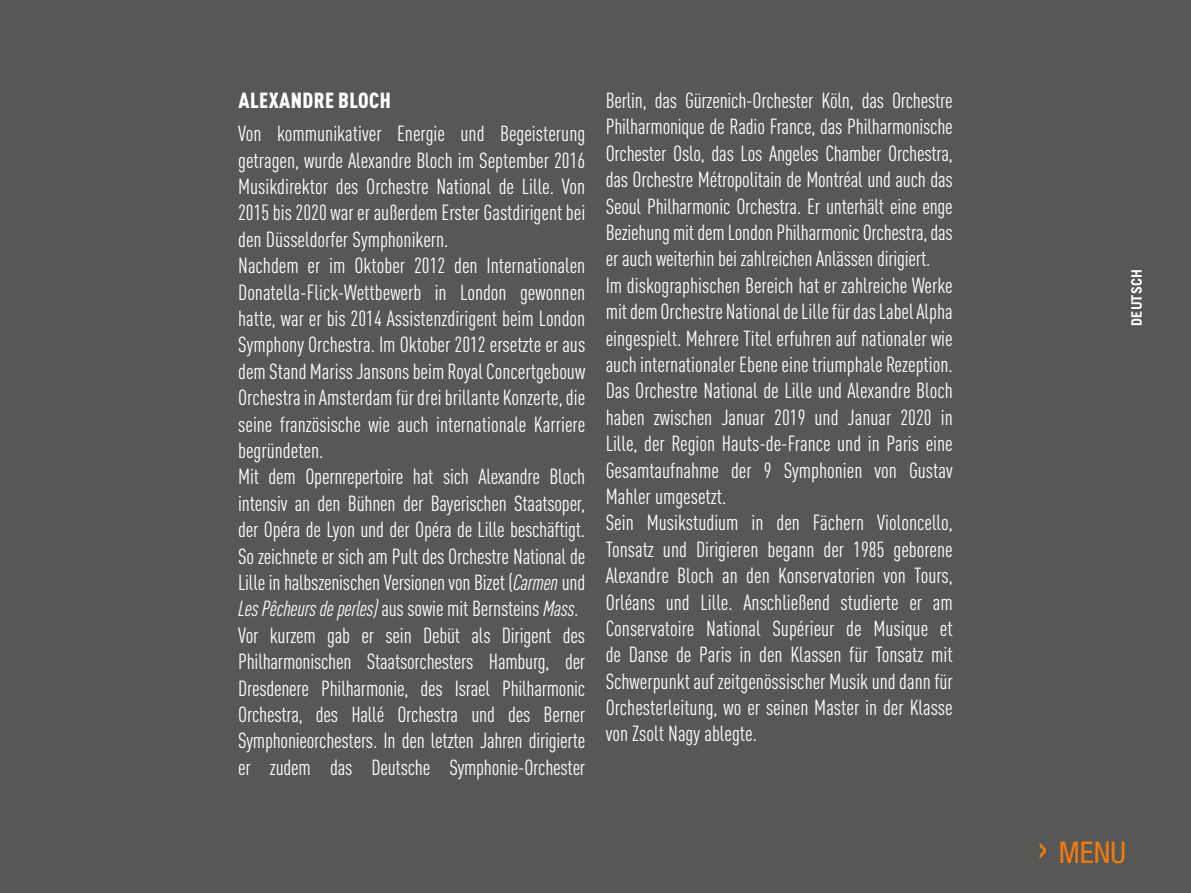
<style>
.page{position:relative;width:1191px;height:893px;background:#575756}
.page>*{position:absolute;margin:0;border:0;box-sizing:border-box;transform-origin:0 0}
.t1{font:condensed 30px "Helvetica Neue";color:#ef7b10}
.t2{font:condensed 21.6px/26.4px "DIN Pro";color:#fff}
.t3{font:900 condensed 21.6px "DIN Pro";letter-spacing:.02em;color:#fff}
.t4{font:700 14.4px "Trade Gothic LT Std";color:#fff}
.s1{font-style:italic}
.s2{font-size:43.5px}
</style>
<div class="page">
<p class="t3" style="left:238px;top:84px;width:154px">ALEXANDRE BLOCH</p>
<p class="t2" style="left:238px;top:119px;width:349px">Von kommunikativer Energie und Begeisterung getragen, wurde Alexandre Bloch im September 2016<br>Musikdirektor des Orchestre National de Lille. Von 2015 bis 2020 war er außerdem Erster Gastdirigent bei den Düsseldorfer Symphonikern.<br>Nachdem er im Oktober 2012 den Internationalen Donatella-Flick-Wettbewerb in London gewonnen hatte, war er bis 2014 Assistenzdirigent beim London Symphony Orchestra. Im Oktober 2012 ersetzte er aus dem Stand Mariss Jansons beim Royal Concertgebouw Orchestra in Amsterdam für drei brillante Konzerte, die seine französische wie auch internationale Karriere begründeten.<br>Mit dem Opernrepertoire hat sich Alexandre Bloch intensiv an den Bühnen der Bayerischen Staatsoper, der Opéra de Lyon und der Opéra de Lille beschäftigt.<br>So zeichnete er sich am Pult des Orchestre National de Lille in halbszenischen Versionen von Bizet (<span class="s1">Carmen</span> und <span class="s1">Les Pêcheurs de perles)</span> aus sowie mit Bernsteins <span class="s1">Mass</span>.<br>Vor kurzem gab er sein Debüt als Dirigent des Philharmonischen Staatsorchesters Hamburg, der Dresdenere Philharmonie, des Israel Philharmonic Orchestra, des Hallé Orchestra und des Berner Symphonieorchesters. In den letzten Jahren dirigierte er zudem das Deutsche Symphonie-Orchester</p>
<p class="t2" style="left:605px;top:86px;width:349px">Berlin, das Gürzenich-Orchester Köln, das Orchestre Philharmonique de Radio France, das Philharmonische Orchester Oslo, das Los Angeles Chamber Orchestra, das Orchestre Métropolitain de Montréal und auch das Seoul Philharmonic Orchestra. Er unterhält eine enge Beziehung mit dem London Philharmonic Orchestra, das er auch weiterhin bei zahlreichen Anlässen dirigiert.<br>Im diskographischen Bereich hat er zahlreiche Werke mit dem Orchestre National de Lille für das Label Alpha eingespielt. Mehrere Titel erfuhren auf nationaler wie auch internationaler Ebene eine triumphale Rezeption.<br>Das Orchestre National de Lille und Alexandre Bloch haben zwischen Januar 2019 und Januar 2020 in Lille, der Region Hauts-de-France und in Paris eine Gesamtaufnahme der 9 Symphonien von Gustav Mahler umgesetzt.<br>Sein Musikstudium in den Fächern Violoncello, Tonsatz und Dirigieren begann der 1985 geborene Alexandre Bloch an den Konservatorien von Tours, Orléans und Lille. Anschließend studierte er am Conservatoire National Supérieur de Musique et de Danse de Paris in den Klassen für Tonsatz mit Schwerpunkt auf zeitgenössischer Musik und dann für Orchesterleitung, wo er seinen Master in der Klasse von Zsolt Nagy ablegte.</p>
<p class="t4" style="left:1127px;top:326px;width:58px;rotate:-90deg">deutsch</p>
<h1 class="t1" style="left:1037px;top:835px;width:58px"><span class="s2">›</span> MENU</h1>
</div>
